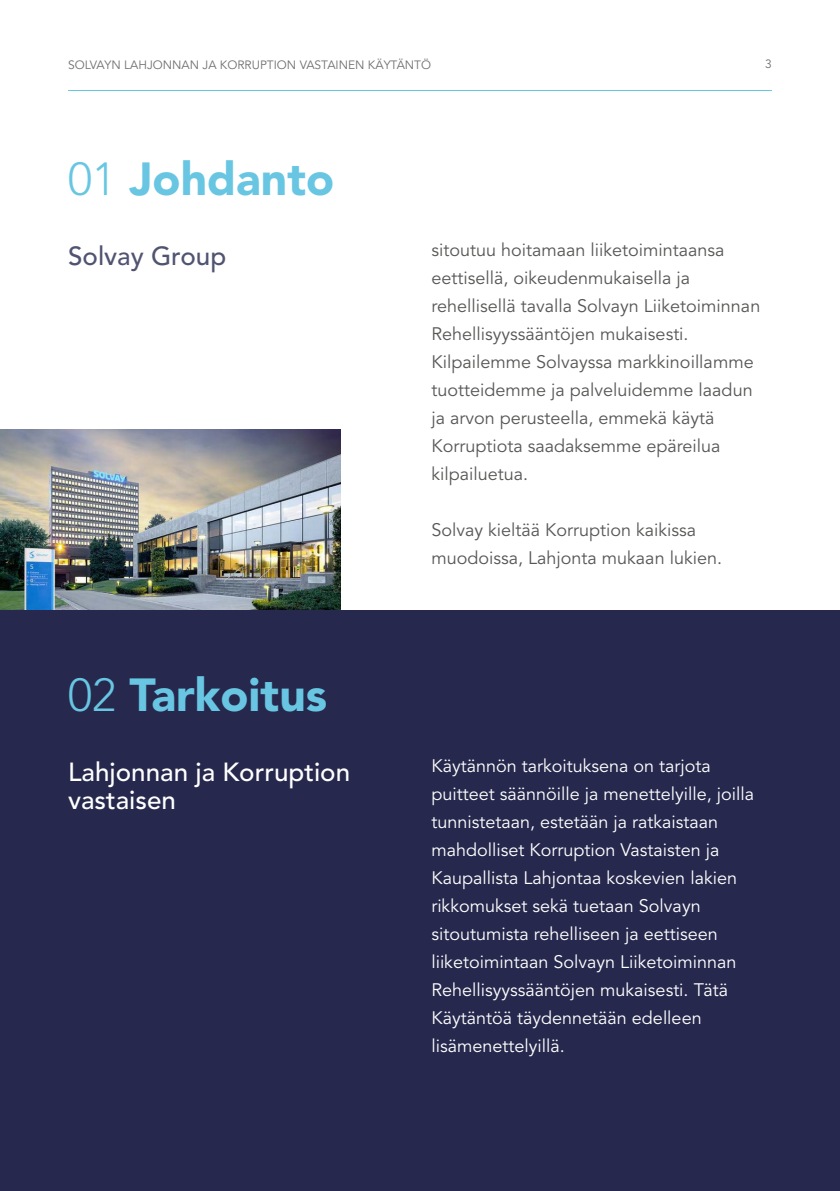
<style>
.page{position:relative;width:840px;height:1191px;background:#fff}
.page>*{position:absolute;margin:0;border:0;box-sizing:border-box;transform-origin:0 0}
.t1{font:900 46px "Avenir";color:#68c6e2}
.t2{font:500 26px/28px "Avenir";color:#fff}
.t3{font:500 26px "Avenir";color:#515471}
.t4{font:18px/28px "Avenir";color:#fff}
.t5{font:18px/28px "Avenir";color:#575756}
.t6{font:12px "Avenir";color:#706f6f}
.s1{font-weight:300}
</style>
<div class="page">
<hr style="left:68px;top:90px;width:703px;height:1px;background:#68c6e2">
<img style="left:0;top:429px;width:341px;height:181px">
<div style="left:0;top:610px;width:839px;height:581px;background:#26294d"></div>
<p class="t6" style="left:68px;top:56px;width:364px">SOLVAYN LAHJONNAN JA KORRUPTION VASTAINEN KÄYTÄNTÖ</p>
<p class="t6" style="left:764px;top:55px;width:8px">3</p>
<h1 class="t1" style="left:68px;top:145px;width:267px"><span class="s1">01</span> Johdanto</h1>
<h2 class="t3" style="left:68px;top:236px;width:160px">Solvay Group</h2>
<h1 class="t1" style="left:68px;top:661px;width:260px"><span class="s1">02</span> Tarkoitus</h1>
<h2 class="t2" style="left:68px;top:758px;width:283px">Lahjonnan ja Korruption vastaisen</h2>
<p class="t5" style="left:431px;top:236px;width:330px">sitoutuu hoitamaan liiketoimintaansa eettisellä, oikeudenmukaisella ja rehellisellä tavalla Solvayn Liiketoiminnan Rehellisyyssääntöjen mukaisesti.<br>Kilpailemme Solvayssa markkinoillamme tuotteidemme ja palveluidemme laadun ja arvon perusteella, emmekä käytä Korruptiota saadaksemme epäreilua kilpailuetua.</p>
<p class="t5" style="left:431px;top:516px;width:292px">Solvay kieltää Korruption kaikissa muodoissa, Lahjonta mukaan lukien.</p>
<p class="t4" style="left:431px;top:752px;width:324px">Käytännön tarkoituksena on tarjota puitteet säännöille ja menettelyille, joilla tunnistetaan, estetään ja ratkaistaan mahdolliset Korruption Vastaisten ja Kaupallista Lahjontaa koskevien lakien rikkomukset sekä tuetaan Solvayn sitoutumista rehelliseen ja eettiseen liiketoimintaan Solvayn Liiketoiminnan Rehellisyyssääntöjen mukaisesti. Tätä Käytäntöä täydennetään edelleen lisämenettelyillä.</p>
</div>
